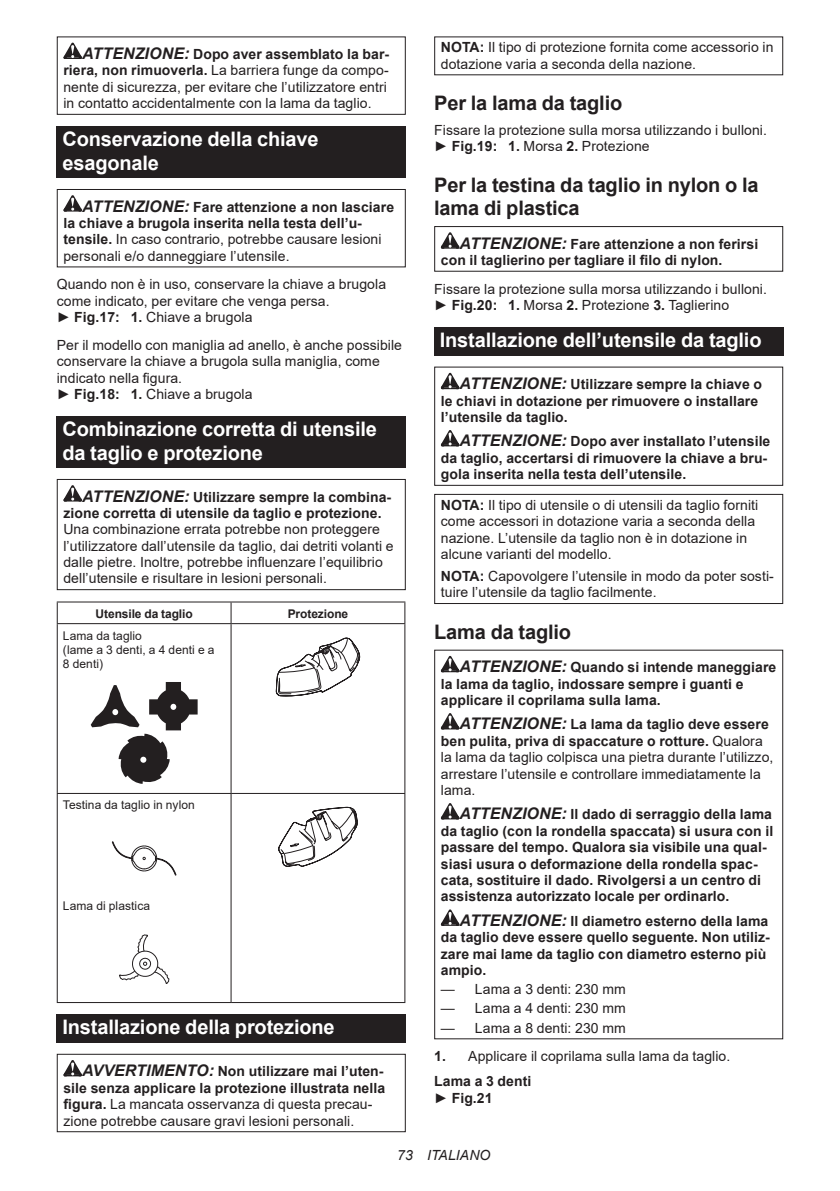
<style>
.page{position:relative;width:840px;height:1191px;background:#fff}
.page>*{position:absolute;margin:0;border:0;box-sizing:border-box;transform-origin:0 0}
.t1{font:700 20px/23.4px "Arial";letter-spacing:-.01em;color:#fff}
.t2{font:700 20px/23.4px "Arial";letter-spacing:-.01em;color:#231f20}
.t3{font:14px/16.4px "Arial";letter-spacing:.005em;color:#231f20}
.t4{font:700 14px/16.4px "Arial";letter-spacing:.005em;color:#231f20}
.t5{font:italic 14px "Arial";letter-spacing:.005em;color:#231f20}
.t6{font:12px/14px "Arial";letter-spacing:.005em;color:#231f20}
.t7{font:700 12px "Arial";letter-spacing:-.01em;color:#231f20}
.s1{font-weight:700;font-style:italic;font-size:16px}
.s2{font-weight:700}
.s3{font-style:italic;font-size:16px}
.s4{font-weight:400}
</style>
<div class="page">
<svg style="left:63px;top:43px;width:19px;height:16px"></svg>
<div style="left:57px;top:36px;width:348px;height:79px;border:1px solid #231f20"></div>
<div style="left:57px;top:126px;width:348px;height:52px;background:#231f20"></div>
<svg style="left:63px;top:195px;width:19px;height:17px"></svg>
<div style="left:57px;top:189px;width:348px;height:78px;border:1px solid #231f20"></div>
<div style="left:57px;top:416px;width:348px;height:52px;background:#231f20"></div>
<svg style="left:63px;top:485px;width:19px;height:16px"></svg>
<div style="left:57px;top:479px;width:348px;height:111px;border:1px solid #231f20"></div>
<hr style="left:57px;top:601px;width:174px;height:1px;background:#231f20">
<svg style="left:57px;top:602px;width:1px;height:21px"></svg>
<hr style="left:231px;top:601px;width:174px;height:1px;background:#231f20">
<svg style="left:230px;top:602px;width:1px;height:21px"></svg>
<svg style="left:404px;top:602px;width:1px;height:21px"></svg>
<hr style="left:57px;top:623px;width:174px;height:1px;background:#231f20">
<hr style="left:57px;top:624px;width:1px;height:169px;background:#231f20">
<hr style="left:231px;top:623px;width:174px;height:1px;background:#231f20">
<hr style="left:230px;top:624px;width:1px;height:169px;background:#231f20">
<hr style="left:404px;top:624px;width:1px;height:169px;background:#231f20">
<hr style="left:57px;top:793px;width:174px;height:1px;background:#231f20">
<hr style="left:57px;top:794px;width:1px;height:208px;background:#231f20">
<hr style="left:231px;top:793px;width:174px;height:1px;background:#231f20">
<hr style="left:230px;top:794px;width:1px;height:208px;background:#231f20">
<hr style="left:404px;top:794px;width:1px;height:208px;background:#231f20">
<hr style="left:57px;top:1002px;width:174px;height:1px;background:#231f20">
<hr style="left:231px;top:1002px;width:174px;height:1px;background:#231f20">
<svg style="left:91px;top:682px;width:106px;height:102px"></svg>
<svg style="left:275px;top:637px;width:85px;height:59px"></svg>
<svg style="left:111px;top:841px;width:66px;height:35px"></svg>
<svg style="left:119px;top:934px;width:50px;height:50px"></svg>
<svg style="left:278px;top:806px;width:79px;height:61px"></svg>
<div style="left:57px;top:1014px;width:348px;height:29px;background:#231f20"></div>
<svg style="left:63px;top:1060px;width:19px;height:16px"></svg>
<div style="left:57px;top:1053px;width:348px;height:79px;border:1px solid #231f20"></div>
<svg style="left:440px;top:232px;width:19px;height:17px"></svg>
<div style="left:434px;top:226px;width:348px;height:46px;border:1px solid #231f20"></div>
<div style="left:434px;top:327px;width:348px;height:29px;background:#231f20"></div>
<svg style="left:440px;top:373px;width:19px;height:16px"></svg>
<svg style="left:440px;top:430px;width:19px;height:16px"></svg>
<div style="left:434px;top:366px;width:348px;height:120px;border:1px solid #231f20"></div>
<div style="left:434px;top:494px;width:348px;height:110px;border:1px solid #231f20"></div>
<svg style="left:440px;top:656px;width:19px;height:16px"></svg>
<svg style="left:440px;top:713px;width:19px;height:16px"></svg>
<svg style="left:440px;top:803px;width:19px;height:16px"></svg>
<svg style="left:440px;top:909px;width:19px;height:16px"></svg>
<p class="t3" style="left:63px;top:46px;width:327px;text-indent:19px"><span class="s1">ATTENZIONE:</span> <span class="s2">Dopo aver assemblato la bar&shy;riera, non rimuoverla.</span> La barriera funge da compo&shy;nente di sicurezza, per evitare che l’utilizzatore entri in contatto accidentalmente con la lama da taglio.</p>
<h1 class="t1" style="left:62px;top:128px;width:258px">Conservazione della chiave esagonale</h1>
<p class="t4" style="left:63px;top:199px;width:332px;text-indent:19px"><span class="s3">ATTENZIONE:</span> Fare attenzione a non lasciare la chiave a brugola inserita nella testa dell’u&shy;tensile. <span class="s4">In caso contrario, potrebbe causare lesioni personali e/o danneggiare l’utensile.</span></p>
<p class="t3" style="left:57px;top:276px;width:331px">Quando non è in uso, conservare la chiave a brugola come indicato, per evitare che venga persa.<br>► <span class="s2">Fig.17: 1.</span> Chiave a brugola</p>
<p class="t3" style="left:57px;top:337px;width:346px">Per il modello con maniglia ad anello, è anche possibile conservare la chiave a brugola sulla maniglia, come indicato nella figura.<br>► <span class="s2">Fig.18: 1.</span> Chiave a brugola</p>
<h1 class="t1" style="left:62px;top:417px;width:316px">Combinazione corretta di utensile da taglio e protezione</h1>
<p class="t4" style="left:63px;top:488px;width:329px;text-indent:19px"><span class="s3">ATTENZIONE:</span> Utilizzare sempre la combina&shy;zione corretta di utensile da taglio e protezione.</p>
<p class="t3" style="left:63px;top:521px;width:331px">Una combinazione errata potrebbe non proteggere l’utilizzatore dall’utensile da taglio, dai detriti volanti e dalle pietre. Inoltre, potrebbe influenzare l’equilibrio dell’utensile e risultare in lesioni personali.</p>
<p class="t7" style="left:96px;top:605px;width:99px">Utensile da taglio</p>
<p class="t7" style="left:287px;top:605px;width:62px">Protezione</p>
<p class="t6" style="left:63px;top:628px;width:153px">Lama da taglio<br>(lame a 3 denti, a 4 denti e a<br>8 denti)</p>
<p class="t6" style="left:63px;top:798px;width:133px">Testina da taglio in nylon</p>
<p class="t6" style="left:63px;top:899px;width:89px">Lama di plastica</p>
<h1 class="t1" style="left:62px;top:1016px;width:273px">Installazione della protezione</h1>
<p class="t3" style="left:63px;top:1063px;width:323px;text-indent:19px"><span class="s1">AVVERTIMENTO:</span> <span class="s2">Non utilizzare mai l’uten&shy;sile senza applicare la protezione illustrata nella figura.</span> La mancata osservanza di questa precau&shy;zione potrebbe causare gravi lesioni personali.</p>
<p class="t3" style="left:440px;top:39px;width:334px"><span class="s2">NOTA:</span> Il tipo di protezione fornita come accessorio in dotazione varia a seconda della nazione.</p>
<h1 class="t2" style="left:434px;top:92px;width:189px">Per la lama da taglio</h1>
<p class="t3" style="left:434px;top:122px;width:334px">Fissare la protezione sulla morsa utilizzando i bulloni. ► <span class="s2">Fig.19: 1.</span> Morsa <span class="s2">2.</span> Protezione</p>
<h1 class="t2" style="left:434px;top:173px;width:325px">Per la testina da taglio in nylon o la lama di plastica</h1>
<p class="t4" style="left:440px;top:236px;width:319px;text-indent:19px"><span class="s3">ATTENZIONE:</span> Fare attenzione a non ferirsi con il taglierino per tagliare il filo di nylon.</p>
<p class="t3" style="left:434px;top:280px;width:334px">Fissare la protezione sulla morsa utilizzando i bulloni. ► <span class="s2">Fig.20: 1.</span> Morsa <span class="s2">2.</span> Protezione <span class="s2">3.</span> Taglierino</p>
<h1 class="t1" style="left:439px;top:329px;width:323px">Installazione dell’utensile da taglio</h1>
<p class="t4" style="left:440px;top:376px;width:322px;text-indent:19px"><span class="s3">ATTENZIONE:</span> Utilizzare sempre la chiave o le chiavi in dotazione per rimuovere o installare l’utensile da taglio.</p>
<p class="t4" style="left:440px;top:433px;width:331px;text-indent:19px"><span class="s3">ATTENZIONE:</span> Dopo aver installato l’utensile da taglio, accertarsi di rimuovere la chiave a bru&shy;gola inserita nella testa dell’utensile.</p>
<p class="t3" style="left:440px;top:496px;width:319px"><span class="s2">NOTA:</span> Il tipo di utensile o di utensili da taglio forniti come accessori in dotazione varia a seconda della nazione. L’utensile da taglio non è in dotazione in alcune varianti del modello.</p>
<p class="t3" style="left:440px;top:568px;width:334px"><span class="s2">NOTA:</span> Capovolgere l’utensile in modo da poter sosti&shy;tuire l’utensile da taglio facilmente.</p>
<h1 class="t2" style="left:434px;top:620px;width:138px">Lama da taglio</h1>
<p class="t4" style="left:440px;top:659px;width:337px;text-indent:19px"><span class="s3">ATTENZIONE:</span> Quando si intende maneggiare la lama da taglio, indossare sempre i guanti e applicare il coprilama sulla lama.</p>
<p class="t3" style="left:440px;top:716px;width:334px;text-indent:19px"><span class="s1">ATTENZIONE:</span> <span class="s2">La lama da taglio deve essere ben pulita, priva di spaccature o rotture.</span> Qualora la lama da taglio colpisca una pietra durante l’utilizzo, arrestare l’utensile e controllare immediatamente la lama.</p>
<p class="t4" style="left:440px;top:806px;width:334px;text-indent:19px"><span class="s3">ATTENZIONE:</span> Il dado di serraggio della lama da taglio (con la rondella spaccata) si usura con il passare del tempo. Qualora sia visibile una qual&shy;siasi usura o deformazione della rondella spac&shy;cata, sostituire il dado. Rivolgersi a un centro di assistenza autorizzato locale per ordinarlo.</p>
<p class="t4" style="left:440px;top:913px;width:330px;text-indent:19px"><span class="s3">ATTENZIONE:</span> Il diametro esterno della lama da taglio deve essere quello seguente. Non utiliz&shy;zare mai lame da taglio con diametro esterno più ampio.</p>
<p class="t3" style="left:440px;top:981px;width:186px">— Lama a 3 denti: 230 mm</p>
<p class="t3" style="left:440px;top:1000px;width:186px">— Lama a 4 denti: 230 mm</p>
<p class="t3" style="left:440px;top:1019px;width:186px">— Lama a 8 denti: 230 mm</p>
<p class="t3" style="left:434px;top:1044px;width:297px;line-height:24.8px"><span class="s2">1.</span> Applicare il coprilama sulla lama da taglio.<br><span class="s2">Lama a 3 denti</span></p>
<p class="t4" style="left:434px;top:1089px;width:60px"><span class="s4">►</span> Fig.21</p>
<p class="t5" style="left:397px;top:1146px;width:95px">73 ITALIANO</p>
</div>
